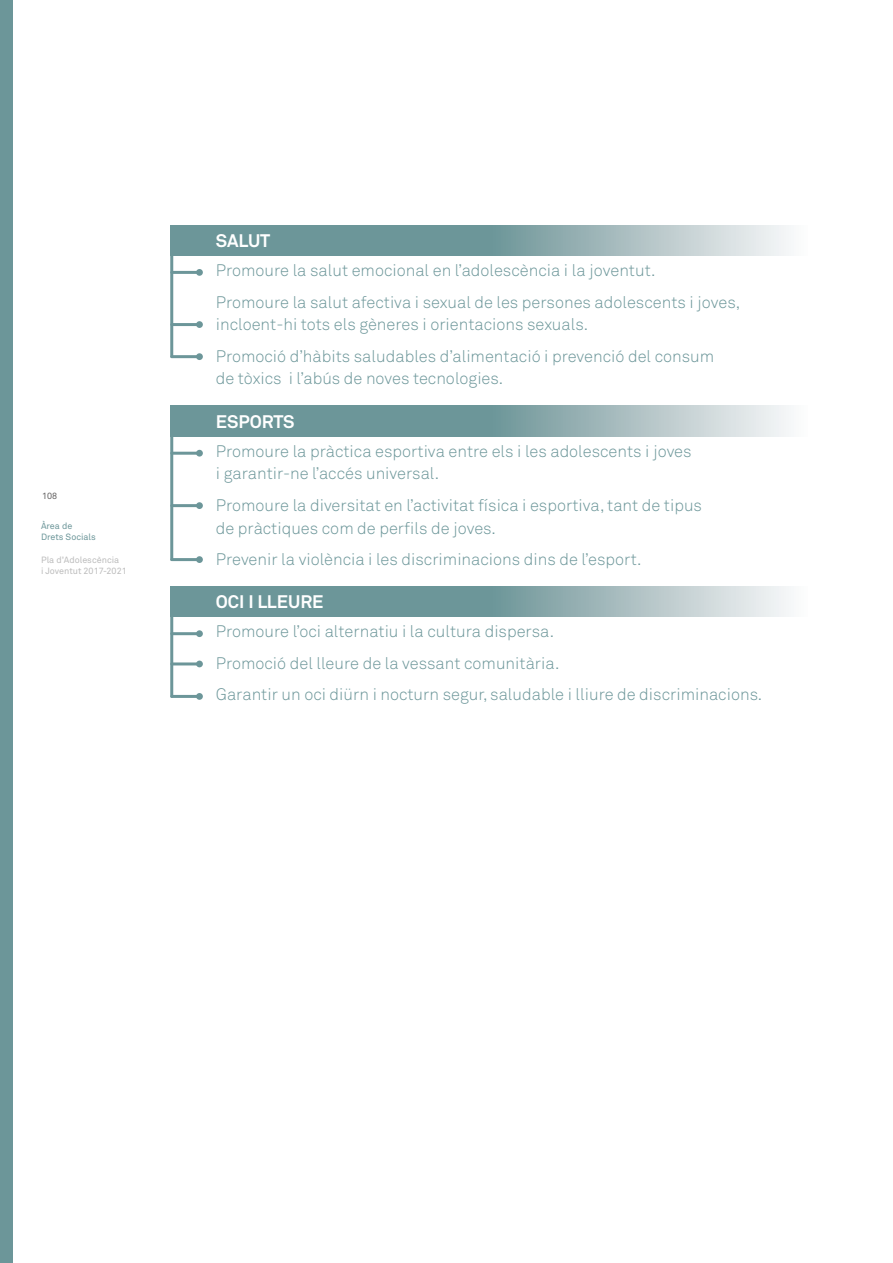
<style>
.page{position:relative;width:893px;height:1263px;background:#fff}
.page>*{position:absolute;margin:0;border:0;box-sizing:border-box;transform-origin:0 0}
.t1{font:700 18px "Akkurat Pro";color:#fff}
.t2{font:16.5px/31.5px "Akkurat Light Pro";color:#6c9699}
.t3{font:9px/11.1px "Akkurat Pro";color:#bcbcbc}
.t4{font:9px/11.1px "Akkurat Pro";color:#6c9699}
.t5{font:9px "Akkurat Pro";color:#646363}
</style>
<div class="page">
<div style="left:0;top:0;width:13px;height:1263px;background:#6c9699"></div>
<svg style="left:170px;top:225px;width:619px;height:30px;background:#8dacae"></svg>
<hr style="left:170px;top:249px;width:3px;height:108px;background:#6c9699">
<hr style="left:172px;top:355px;width:28px;height:3px;background:#6c9699">
<div style="left:196px;top:353px;width:7px;height:7px;background:#6c9699;border-radius:50%"></div>
<hr style="left:172px;top:323px;width:28px;height:3px;background:#6c9699">
<div style="left:196px;top:321px;width:7px;height:7px;background:#6c9699;border-radius:50%"></div>
<hr style="left:172px;top:271px;width:28px;height:3px;background:#6c9699">
<div style="left:196px;top:269px;width:7px;height:7px;background:#6c9699;border-radius:50%"></div>
<svg style="left:170px;top:406px;width:619px;height:30px;background:#8dacae"></svg>
<hr style="left:170px;top:430px;width:3px;height:130px;background:#6c9699">
<hr style="left:172px;top:452px;width:28px;height:3px;background:#6c9699">
<div style="left:196px;top:450px;width:7px;height:7px;background:#6c9699;border-radius:50%"></div>
<hr style="left:172px;top:504px;width:28px;height:3px;background:#6c9699">
<div style="left:196px;top:502px;width:7px;height:7px;background:#6c9699;border-radius:50%"></div>
<hr style="left:172px;top:558px;width:28px;height:3px;background:#6c9699">
<div style="left:196px;top:556px;width:7px;height:7px;background:#6c9699;border-radius:50%"></div>
<svg style="left:170px;top:586px;width:619px;height:31px;background:#8dacae"></svg>
<hr style="left:170px;top:610px;width:3px;height:86px;background:#6c9699">
<hr style="left:172px;top:632px;width:28px;height:3px;background:#6c9699">
<div style="left:196px;top:630px;width:7px;height:7px;background:#6c9699;border-radius:50%"></div>
<hr style="left:172px;top:662px;width:28px;height:3px;background:#6c9699">
<div style="left:196px;top:661px;width:7px;height:6px;background:#6c9699;border-radius:50%"></div>
<hr style="left:172px;top:695px;width:28px;height:3px;background:#6c9699">
<div style="left:196px;top:693px;width:7px;height:7px;background:#6c9699;border-radius:50%"></div>
<p class="t5" style="left:42px;top:490px;width:17px">108</p>
<p class="t4" style="left:41px;top:520px;width:56px">Àrea de<br>Drets Socials</p>
<p class="t3" style="left:41px;top:555px;width:87px">Pla d’Adolescència<br>i Joventut 2017-2021</p>
<p class="t1" style="left:216px;top:230px;width:56px">SALUT</p>
<p class="t2" style="left:216px;top:255px;width:526px">Promoure la salut emocional en l’adolescència i la joventut.<br>Promoure la salut afectiva i sexual de les persones adolescents i joves,</p>
<p class="t2" style="left:216px;top:309px;width:500px">incloent-hi tots els gèneres i orientacions sexuals.<br>Promoció d’hàbits saludables d’alimentació i prevenció del consum</p>
<p class="t2" style="left:216px;top:363px;width:289px">de tòxics i l’abús de noves tecnologies.</p>
<p class="t1" style="left:216px;top:410px;width:80px">ESPORTS</p>
<p class="t2" style="left:216px;top:440px;width:477px;line-height:22.5px">Promoure la pràctica esportiva entre els i les adolescents i joves i garantir-ne l’accés universal.</p>
<p class="t2" style="left:216px;top:494px;width:488px;line-height:22.5px">Promoure la diversitat en l’activitat física i esportiva, tant de tipus de pràctiques com de perfils de joves.</p>
<p class="t2" style="left:216px;top:544px;width:427px">Prevenir la violència i les discriminacions dins de l’esport.</p>
<p class="t1" style="left:216px;top:591px;width:109px">OCI I LLEURE</p>
<p class="t2" style="left:216px;top:616px;width:548px">Promoure l’oci alternatiu i la cultura dispersa.<br>Promoció del lleure de la vessant comunitària.<br>Garantir un oci diürn i nocturn segur, saludable i lliure de discriminacions.</p>
</div>
